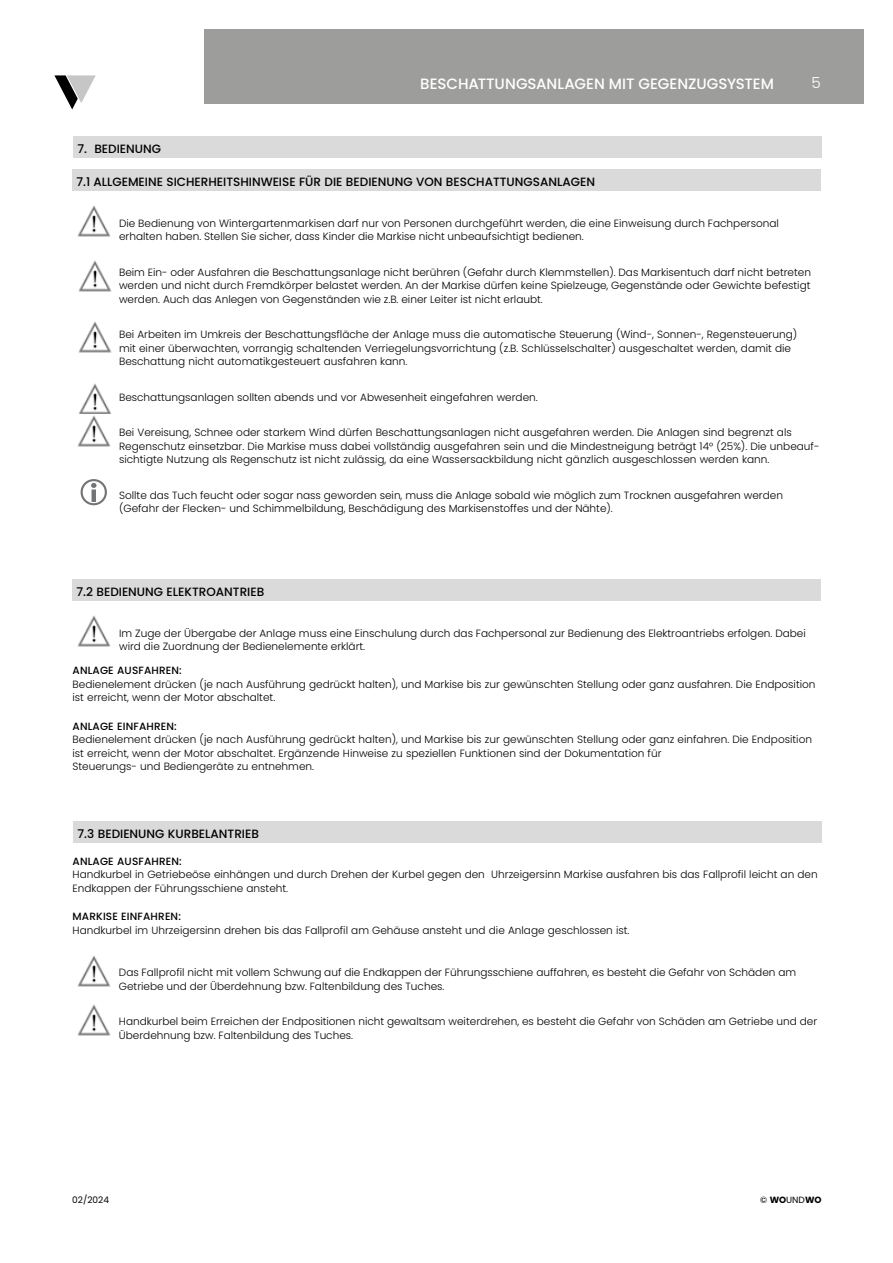
<style>
.page{position:relative;width:893px;height:1263px;background:#fff}
.page>*{position:absolute;margin:0;border:0;box-sizing:border-box;transform-origin:0 0}
.t1{font:300 15.15px "Poppins";color:#fff}
.t2{font:500 15px "Poppins";color:#fff}
.t3{font:500 12px "Poppins";color:#000}
.t4{font:300 10.5px/13.5px "Poppins";color:#000}
.t5{font:500 10.5px "Poppins";letter-spacing:.015em;color:#000}
.t6{font:9px "Poppins";color:#000}
.s1{font-weight:700}
</style>
<div class="page">
<div style="left:204px;top:30px;width:659px;height:74px;background:#9d9d9c"></div>
<svg style="left:54px;top:75px;width:42px;height:34px"></svg>
<img style="left:77px;top:205px;width:34px;height:32px">
<img style="left:78px;top:260px;width:34px;height:32px">
<img style="left:78px;top:321px;width:34px;height:32px">
<img style="left:78px;top:383px;width:34px;height:31px">
<img style="left:77px;top:415px;width:34px;height:32px">
<svg style="left:81px;top:479px;width:26px;height:26px"></svg>
<div style="left:72px;top:169px;width:749px;height:21px;background:#dadada"></div>
<div style="left:73px;top:136px;width:748px;height:21px;background:#dadada"></div>
<img style="left:77px;top:615px;width:34px;height:32px">
<div style="left:72px;top:579px;width:749px;height:21px;background:#dadada"></div>
<img style="left:77px;top:955px;width:34px;height:32px">
<img style="left:77px;top:1004px;width:34px;height:32px">
<div style="left:73px;top:821px;width:748px;height:21px;background:#dadada"></div>
<p class="t3" style="left:77px;top:142px;width:85px">7. BEDIENUNG</p>
<h2 class="t2" style="left:420px;top:75px;width:355px">BESCHATTUNGSANLAGEN MIT GEGENZUGSYSTEM</h2>
<h1 class="t1" style="left:811px;top:74px;width:11px">5</h1>
<p class="t3" style="left:76px;top:175px;width:520px">7.1 ALLGEMEINE SICHERHEITSHINWEISE FÜR DIE BEDIENUNG VON BESCHATTUNGSANLAGEN</p>
<p class="t4" style="left:119px;top:216px;width:661px">Die Bedienung von Wintergartenmarkisen darf nur von Personen durchgeführt werden, die eine Einweisung durch Fachpersonal erhalten haben. Stellen Sie sicher, dass Kinder die Markise nicht unbeaufsichtigt bedienen.</p>
<p class="t4" style="left:119px;top:265px;width:693px;text-align:justify">Beim Ein- oder Ausfahren die Beschattungsanlage nicht berühren (Gefahr durch Klemmstellen). Das Markisentuch darf nicht betreten werden und nicht durch Fremdkörper belastet werden. An der Markise dürfen keine Spielzeuge, Gegenstände oder Gewichte befestigt werden. Auch das Anlegen von Gegenständen wie z.B. einer Leiter ist nicht erlaubt.</p>
<p class="t4" style="left:119px;top:328px;width:680px">Bei Arbeiten im Umkreis der Beschattungsfläche der Anlage muss die automatische Steuerung (Wind-, Sonnen-, Regensteuerung) mit einer überwachten, vorrangig schaltenden Verriegelungsvorrichtung (z.B. Schlüsselschalter) ausgeschaltet werden, damit die<br>Beschattung nicht automatikgesteuert ausfahren kann.</p>
<p class="t4" style="left:119px;top:390px;width:420px">Beschattungsanlagen sollten abends und vor Abwesenheit eingefahren werden.</p>
<p class="t4" style="left:119px;top:426px;width:702px">Bei Vereisung, Schnee oder starkem Wind dürfen Beschattungsanlagen nicht ausgefahren werden. Die Anlagen sind begrenzt als<br>Regenschutz einsetzbar. Die Markise muss dabei vollständig ausgefahren sein und die Mindestneigung beträgt 14° (25%). Die unbeauf&shy;sichtigte Nutzung als Regenschutz ist nicht zulässig, da eine Wassersackbildung nicht gänzlich ausgeschlossen werden kann.</p>
<p class="t4" style="left:119px;top:488px;width:665px">Sollte das Tuch feucht oder sogar nass geworden sein, muss die Anlage sobald wie möglich zum Trocknen ausgefahren werden (Gefahr der Flecken- und Schimmelbildung, Beschädigung des Markisenstoffes und der Nähte).</p>
<p class="t3" style="left:77px;top:585px;width:189px">7.2 BEDIENUNG ELEKTROANTRIEB</p>
<p class="t4" style="left:119px;top:626px;width:688px">Im Zuge der Übergabe der Anlage muss eine Einschulung durch das Fachpersonal zur Bedienung des Elektroantriebs erfolgen. Dabei wird die Zuordnung der Bedienelemente erklärt.</p>
<p class="t5" style="left:73px;top:664px;width:111px">ANLAGE AUSFAHREN:</p>
<p class="t4" style="left:73px;top:677px;width:744px">Bedienelement drücken (je nach Ausführung gedrückt halten), und Markise bis zur gewünschten Stellung oder ganz ausfahren. Die Endposition ist erreicht, wenn der Motor abschaltet.</p>
<p class="t5" style="left:73px;top:720px;width:106px">ANLAGE EINFAHREN:</p>
<p class="t4" style="left:73px;top:733px;width:741px">Bedienelement drücken (je nach Ausführung gedrückt halten), und Markise bis zur gewünschten Stellung oder ganz einfahren. Die Endposition ist erreicht, wenn der Motor abschaltet. Ergänzende Hinweise zu speziellen Funktionen sind der Dokumentation für<br>Steuerungs- und Bediengeräte zu entnehmen.</p>
<p class="t3" style="left:77px;top:827px;width:183px">7.3 BEDIENUNG KURBELANTRIEB</p>
<p class="t5" style="left:73px;top:855px;width:111px">ANLAGE AUSFAHREN:</p>
<p class="t4" style="left:73px;top:868px;width:747px">Handkurbel in Getriebeöse einhängen und durch Drehen der Kurbel gegen den Uhrzeigersinn Markise ausfahren bis das Fallprofil leicht an den<br>Endkappen der Führungsschiene ansteht.</p>
<p class="t5" style="left:73px;top:911px;width:110px">MARKISE EINFAHREN:</p>
<p class="t4" style="left:73px;top:923px;width:558px">Handkurbel im Uhrzeigersinn drehen bis das Fallprofil am Gehäuse ansteht und die Anlage geschlossen ist.</p>
<p class="t4" style="left:119px;top:966px;width:679px">Das Fallprofil nicht mit vollem Schwung auf die Endkappen der Führungsschiene auffahren, es besteht die Gefahr von Schäden am<br>Getriebe und der Überdehnung bzw. Faltenbildung des Tuches.</p>
<p class="t4" style="left:119px;top:1015px;width:700px">Handkurbel beim Erreichen der Endpositionen nicht gewaltsam weiterdrehen, es besteht die Gefahr von Schäden am Getriebe und der<br>Überdehnung bzw. Faltenbildung des Tuches.</p>
<p class="t6" style="left:72px;top:1195px;width:38px">02/2024</p>
<p class="t6" style="left:760px;top:1195px;width:63px">© <span class="s1">WO</span>UND<span class="s1">WO</span></p>
</div>
